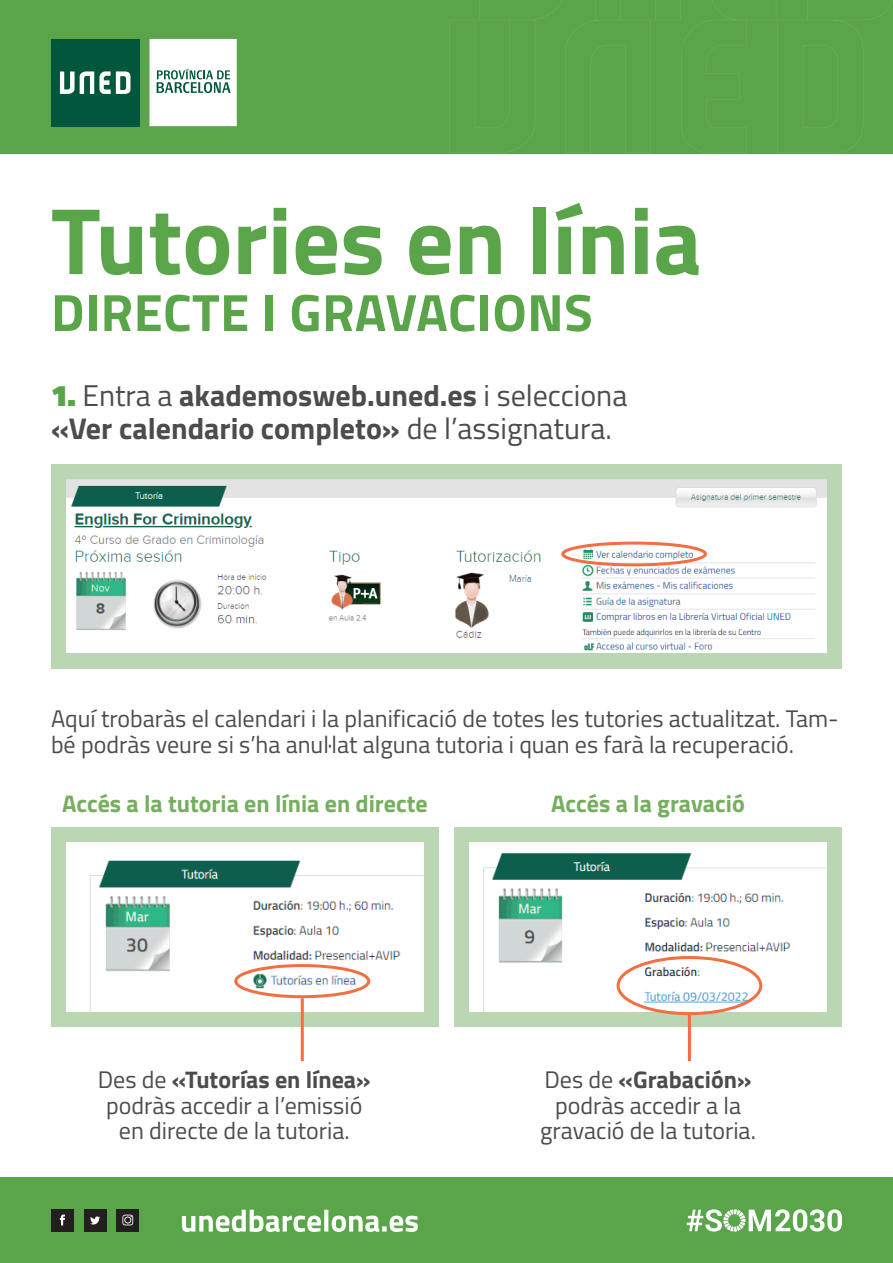
<style>
.page{position:relative;width:893px;height:1263px;background:#fff}
.page>*{position:absolute;margin:0;border:0;box-sizing:border-box;transform-origin:0 0}
.t1{font:700 94.5px "Titillium Web";color:#5aa549}
.t2{font:700 52.5px "Titillium Web";letter-spacing:.01em;color:#5aa549}
.t3{font:700 30px/33px "Titillium Web";color:#4b4c4d}
.t4{font:24px/25.5px "Titillium Web";color:#4b4c4d;text-align:center}
.t5{font:700 24px "Titillium Web";color:#75af5e}
.s1{font-weight:900;color:#5aa549}
.s2{font-weight:400}
.s3{font-weight:700}
</style>
<div class="page">
<div style="left:0;top:0;width:893px;height:153px;background:#5aa549"></div>
<div style="left:51px;top:39px;width:88px;height:87px;background:#00573c"></div>
<svg style="left:60px;top:71px;width:71px;height:23px"></svg>
<svg style="left:150px;top:39px;width:87px;height:87px;background:#e8f0ed"></svg>
<svg style="left:449px;top:20px;width:414px;height:133px"></svg>
<svg style="left:479px;top:0;width:413px;height:21px"></svg>
<div style="left:0;top:1178px;width:893px;height:85px;background:#5aa549"></div>
<div style="left:51px;top:1209px;width:23px;height:23px;background:#231f20"></div>
<div style="left:84px;top:1209px;width:22px;height:23px;background:#231f20"></div>
<svg style="left:60px;top:1214px;width:5px;height:11px"></svg>
<div style="left:116px;top:1209px;width:23px;height:23px;background:#231f20"></div>
<svg style="left:122px;top:1215px;width:11px;height:10px"></svg>
<svg style="left:90px;top:1216px;width:10px;height:8px"></svg>
<svg style="left:687px;top:1209px;width:155px;height:22px"></svg>
<svg style="left:182px;top:1210px;width:236px;height:22px"></svg>
<div style="left:51px;top:464px;width:791px;height:204px;background:#bad6b2"></div>
<div style="left:51px;top:827px;width:388px;height:200px;background:#bad6b2"></div>
<div style="left:454px;top:827px;width:388px;height:200px;background:#bad6b2"></div>
<img style="left:66px;top:479px;width:761px;height:174px">
<img style="left:66px;top:843px;width:358px;height:169px">
<img style="left:469px;top:843px;width:358px;height:169px">
<div style="left:561px;top:542px;width:146px;height:24px;border:3px solid #f36f42;border-radius:50%"></div>
<div style="left:234px;top:964px;width:136px;height:34px;border:3px solid #f36f42;border-radius:50%"></div>
<div style="left:617px;top:956px;width:145px;height:59px;border:3px solid #f36f42;border-radius:50%"></div>
<hr style="left:301px;top:998px;width:3px;height:63px;background:#f36f42">
<hr style="left:688px;top:1013px;width:3px;height:48px;background:#f36f42">
<h1 class="t1" style="left:51px;top:169px;width:652px">Tutories en línia</h1>
<h2 class="t2" style="left:51px;top:272px;width:543px">DIRECTE I GRAVACIONS</h2>
<p class="t3" style="left:51px;top:378px;width:578px"><span class="s1">1.</span> <span class="s2">Entra a</span> akademosweb.uned.es <span class="s2">i selecciona </span>«Ver calendario completo» <span class="s2">de l’assignatura.</span></p>
<p class="t4" style="left:51px;top:705px;width:789px;text-align:left">Aquí trobaràs el calendari i la planificació de totes les tutories actualitzat. Tam&shy;bé podràs veure si s’ha anul·lat alguna tutoria i quan es farà la recuperació.</p>
<p class="t5" style="left:62px;top:785px;width:367px">Accés a la tutoria en línia en directe</p>
<p class="t5" style="left:551px;top:785px;width:195px">Accés a la gravació</p>
<p class="t4" style="left:98px;top:1066px;width:274px">Des de <span class="s3">«Tutorías en línea» </span>podràs accedir a l’emissió en directe de la tutoria.</p>
<p class="t4" style="left:540px;top:1066px;width:217px">Des de <span class="s3">«Grabación» </span>podràs accedir a la gravació de la tutoria.</p>
</div>
